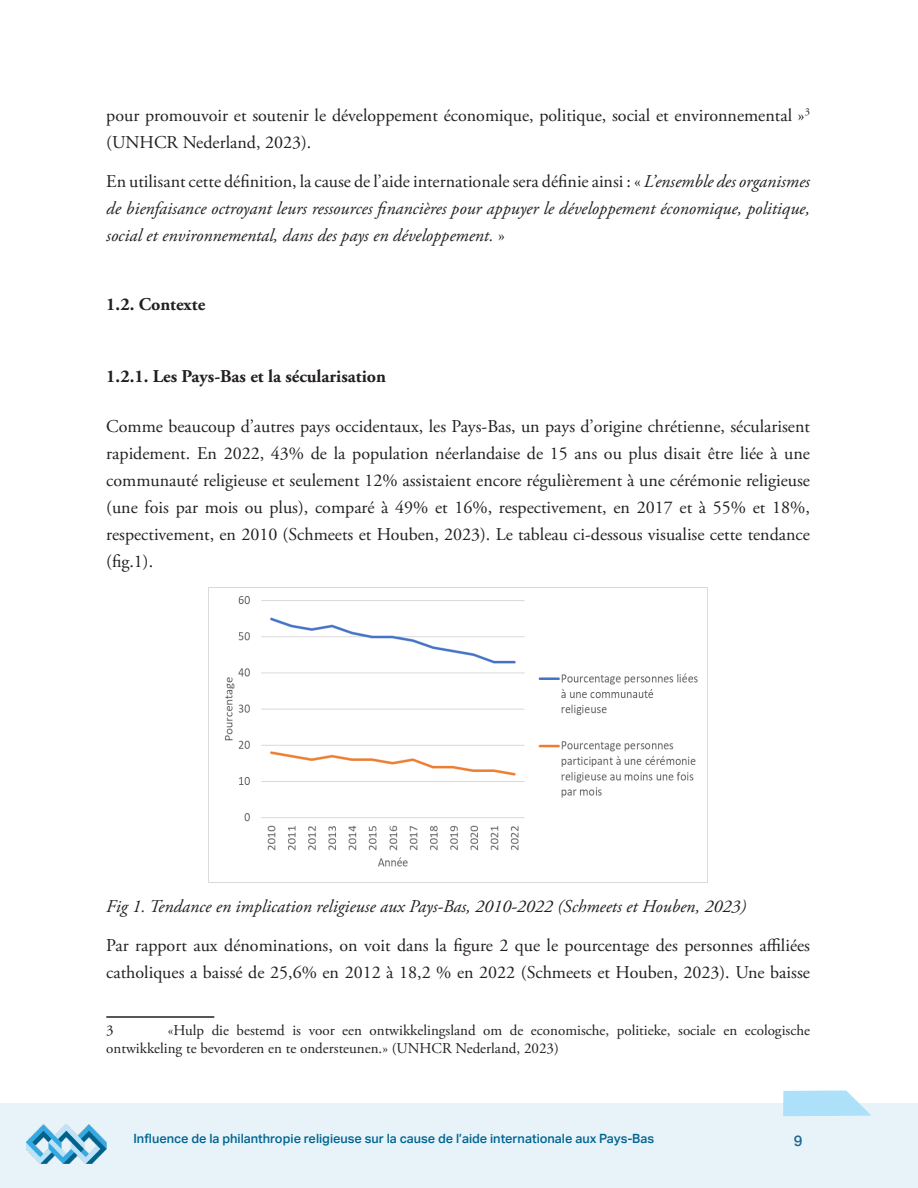
<style>
.page{position:relative;width:918px;height:1188px;background:#fff}
.page>*{position:absolute;margin:0;border:0;box-sizing:border-box;transform-origin:0 0}
.t1{font:18px/27px "Adobe Garamond Pro";color:#231f20}
.t2{font:italic 18px/27px "Adobe Garamond Pro";color:#231f20;text-align:justify}
.Heading_3{font:700 18px "Adobe Garamond Pro";color:#231f20}
.Heading_2{font:700 18px "Adobe Garamond Pro";color:#231f20}
.t3{font:15px/18px "Adobe Garamond Pro";color:#231f20}
.t4{font:500 15px "Aktiv Grotesk";color:#196991}
.t5{font:500 12.75px "Aktiv Grotesk";color:#006490}
.s1{font-style:normal}
</style>
<div class="page">
<div style="left:0;top:1103px;width:918px;height:85px;background:#e7f3f9"></div>
<img style="left:26px;top:1124px;width:80px;height:40px">
<svg style="left:783px;top:1091px;width:88px;height:25px;background:#b7e4f9"></svg>
<img style="left:224px;top:596px;width:474px;height:271px">
<hr style="left:106px;top:1016px;width:108px;height:2px;background:#231f20">
<p class="t1" style="left:106px;top:102px;width:705px">pour promouvoir et soutenir le développement économique, politique, social et environnemental »<sup>3 </sup>(UNHCR Nederland, 2023).</p>
<p class="t2" style="left:106px;top:168px;width:705px"><span class="s1">En utilisant cette définition, la cause de l’aide internationale sera définie ainsi : «</span> L’ensemble des organismes de bienfaisance octroyant leurs ressources financières pour appuyer le développement économique, politique, social et environnemental, dans des pays en développement. <span class="s1">»</span></p>
<p class="Heading_2" style="left:106px;top:294px;width:100px">1.2. Contexte</p>
<p class="Heading_3" style="left:106px;top:366px;width:281px">1.2.1. Les Pays-Bas et la sécularisation</p>
<p class="t1" style="left:106px;top:413px;width:705px;text-align:justify">Comme beaucoup d’autres pays occidentaux, les Pays-Bas, un pays d’origine chrétienne, sécularisent rapidement. En 2022, 43% de la population néerlandaise de 15 ans ou plus disait être liée à une communauté religieuse et seulement 12% assistaient encore régulièrement à une cérémonie religieuse (une fois par mois ou plus), comparé à 49% et 16%, respectivement, en 2017 et à 55% et 18%, respectivement, en 2010 (Schmeets et Houben, 2023). Le tableau ci-dessous visualise cette tendance (fig.1).</p>
<p class="t2" style="left:106px;top:894px;width:641px">Fig 1. Tendance en implication religieuse aux Pays-Bas, 2010-2022 (Schmeets et Houben, 2023)</p>
<p class="t1" style="left:106px;top:933px;width:705px">Par rapport aux dénominations, on voit dans la figure 2 que le pourcentage des personnes affiliées catholiques a baissé de 25,6% en 2012 à 18,2 % en 2022 (Schmeets et Houben, 2023). Une baisse</p>
<p class="t3" style="left:106px;top:1022px;width:705px;text-indent:62px">«Hulp die bestemd is voor een ontwikkelingsland om de economische, politieke, sociale en ecologische ontwikkeling te bevorderen en te ondersteunen.» (UNHCR Nederland, 2023)</p>
<p class="t3" style="left:106px;top:1022px;width:9px">3</p>
<p class="t5" style="left:134px;top:1131px;width:522px">Influence de la philanthropie religieuse sur la cause de l’aide internationale aux Pays-Bas</p>
<p class="t4" style="left:794px;top:1132px;width:10px">9</p>
</div>
